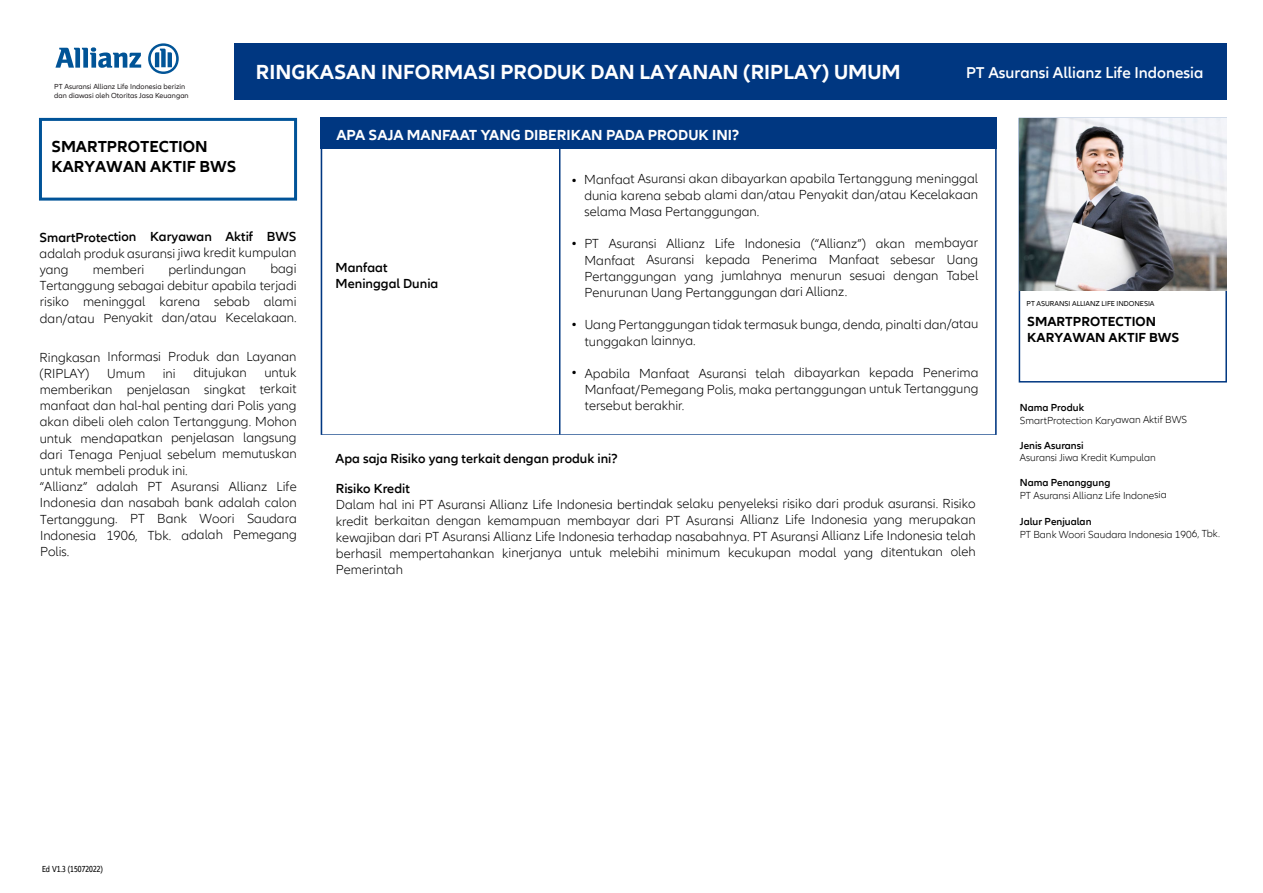
<style>
.page{position:relative;width:1263px;height:893px;background:#fff}
.page>*{position:absolute;margin:0;border:0;box-sizing:border-box;transform-origin:0 0}
.t1{font:700 21px "Allianz Neo";color:#fff}
.t2{font:300 16.5px "Allianz Neo";color:#000}
.t3{font:700 16.35px/19.6px "Allianz Neo";color:#000}
.t4{font:600 16.2px "Allianz Neo";color:#fff}
.t5{font:700 15px "Allianz Neo";color:#fff}
.t6{font:300 13.5px/16.2px "Allianz Neo";letter-spacing:-.005em;color:#000;text-align:justify}
.t7{font:600 13.5px/16.2px "Allianz Neo";color:#000}
.t8{font:700 13.5px/16.2px "Allianz Neo";color:#000}
.t9{font:300 10.5px "Allianz Neo";letter-spacing:-.005em;color:#000}
.t10{font:600 10.5px "Allianz Neo";letter-spacing:-.005em;color:#000}
.t11{font:condensed 9px "Allianz Neo";color:#000}
.t12{font:7.5px/9px "Allianz Neo";color:#231f20}
.t13{font:7.35px "Allianz Neo";color:#000}
</style>
<div class="page">
<div style="left:1019px;top:118px;width:208px;height:265px;border:2px solid #003781"></div>
<div style="left:234px;top:43px;width:992px;height:56px;background:#003781"></div>
<svg style="left:55px;top:47px;width:86px;height:21px"></svg>
<svg style="left:148px;top:43px;width:31px;height:31px"></svg>
<div style="left:321px;top:117px;width:676px;height:32px;background:#003781"></div>
<svg style="left:321px;top:149px;width:676px;height:286px"></svg>
<div style="left:39px;top:118px;width:258px;height:83px;border:3px solid #005398"></div>
<hr style="left:559px;top:149px;width:1px;height:285px;background:#003781">
<img style="left:1020px;top:119px;width:206px;height:171px">
<p class="t12" style="left:54px;top:82px;width:136px">PT Asuransi Allianz Life Indonesia berizin dan diawasi oleh Otoritas Jasa Keuangan</p>
<h1 class="t1" style="left:256px;top:60px;width:646px">RINGKASAN INFORMASI PRODUK DAN LAYANAN (RIPLAY) UMUM</h1>
<p class="t4" style="left:966px;top:63px;width:239px">PT Asuransi Allianz Life Indonesia</p>
<p class="t3" style="left:52px;top:137px;width:186px">SMARTPROTECTION<br>KARYAWAN AKTIF BWS</p>
<p class="t7" style="left:40px;top:229px;width:258px">SmartProtection Karyawan Aktif BWS</p>
<p class="t6" style="left:40px;top:245px;width:258px">adalah produk asuransi jiwa kredit kumpulan yang</p>
<p class="t6" style="left:40px;top:261px;width:259px;text-indent:231px">bagi Tertanggung sebagai debitur apabila terjadi risiko meninggal karena sebab alami dan/atau Penyakit dan/atau Kecelakaan.</p>
<p class="t6" style="left:40px;top:349px;width:258px">Ringkasan Informasi Produk dan Layanan (RIPLAY)</p>
<p class="t6" style="left:93px;top:262px;width:53px">memberi</p>
<p class="t6" style="left:168px;top:261px;width:79px">perlindungan</p>
<p class="t6" style="left:40px;top:365px;width:259px;text-align:left;text-indent:225px">untuk memberikan penjelasan singkat terkait manfaat dan hal-hal penting dari Polis yang akan dibeli oleh calon Tertanggung. Mohon untuk mendapatkan penjelasan langsung dari Tenaga Penjual sebelum memutuskan untuk membeli produk ini.<br>“Allianz” adalah PT Asuransi Allianz Life Indonesia dan nasabah bank adalah calon Tertanggung. PT Bank Woori Saudara Indonesia 1906, Tbk. adalah Pemegang Polis.</p>
<p class="t6" style="left:107px;top:365px;width:40px">Umum</p>
<p class="t6" style="left:163px;top:365px;width:15px">ini</p>
<p class="t6" style="left:193px;top:365px;width:55px">ditujukan</p>
<p class="t5" style="left:336px;top:126px;width:404px">APA SAJA MANFAAT YANG DIBERIKAN PADA PRODUK INI?</p>
<p class="t7" style="left:336px;top:260px;width:104px">Manfaat<br>Meninggal Dunia</p>
<p class="t2" style="left:571px;top:171px;width:8px">•</p>
<p class="t2" style="left:571px;top:234px;width:8px">•</p>
<p class="t2" style="left:571px;top:316px;width:8px">•</p>
<p class="t2" style="left:571px;top:363px;width:8px">•</p>
<p class="t6" style="left:584px;top:171px;width:395px">Manfaat Asuransi akan dibayarkan apabila Tertanggung meninggal dunia karena sebab alami dan/atau Penyakit dan/atau Kecelakaan selama Masa Pertanggungan.</p>
<p class="t6" style="left:584px;top:236px;width:395px">PT Asuransi Allianz Life Indonesia (“Allianz”) akan membayar Manfaat Asuransi kepada Penerima Manfaat sebesar Uang Pertanggungan yang jumlahnya menurun sesuai dengan Tabel Penurunan Uang Pertanggungan dari Allianz.</p>
<p class="t6" style="left:585px;top:317px;width:395px">Uang Pertanggungan tidak termasuk bunga, denda, pinalti dan/atau tunggakan lainnya.</p>
<p class="t6" style="left:585px;top:365px;width:395px">Apabila Manfaat Asuransi telah dibayarkan kepada Penerima Manfaat/Pemegang Polis, maka pertanggungan untuk Tertanggung tersebut berakhir.</p>
<p class="t7" style="left:336px;top:451px;width:284px">Apa saja Risiko yang terkait dengan produk ini?</p>
<p class="t7" style="left:336px;top:481px;width:76px">Risiko Kredit</p>
<p class="t6" style="left:336px;top:496px;width:641px">Dalam hal ini PT Asuransi Allianz Life Indonesia bertindak selaku penyeleksi risiko dari produk asuransi. Risiko kredit berkaitan dengan kemampuan membayar dari PT Asuransi Allianz Life Indonesia yang merupakan kewajiban dari PT Asuransi Allianz Life Indonesia terhadap nasabahnya. PT Asuransi Allianz Life Indonesia telah berhasil mempertahankan kinerjanya untuk melebihi minimum kecukupan modal yang ditentukan oleh Pemerintah</p>
<p class="t13" style="left:1026px;top:300px;width:129px">PT ASURANSI ALLIANZ LIFE INDONESIA</p>
<p class="t8" style="left:1027px;top:314px;width:154px">SMARTPROTECTION<br>KARYAWAN AKTIF BWS</p>
<p class="t10" style="left:1020px;top:401px;width:66px">Nama Produk</p>
<p class="t9" style="left:1020px;top:414px;width:169px">SmartProtection Karyawan Aktif BWS</p>
<p class="t10" style="left:1020px;top:439px;width:65px">Jenis Asuransi</p>
<p class="t9" style="left:1020px;top:452px;width:137px">Asuransi Jiwa Kredit Kumpulan</p>
<p class="t10" style="left:1020px;top:477px;width:92px">Nama Penanggung</p>
<p class="t9" style="left:1020px;top:489px;width:148px">PT Asuransi Allianz Life Indonesia</p>
<p class="t10" style="left:1020px;top:516px;width:73px">Jalur Penjualan</p>
<p class="t9" style="left:1020px;top:528px;width:202px">PT Bank Woori Saudara Indonesia 1906, Tbk.</p>
<p class="t11" style="left:42px;top:863px;width:62px">Ed V1.3 (15072022)</p>
</div>
